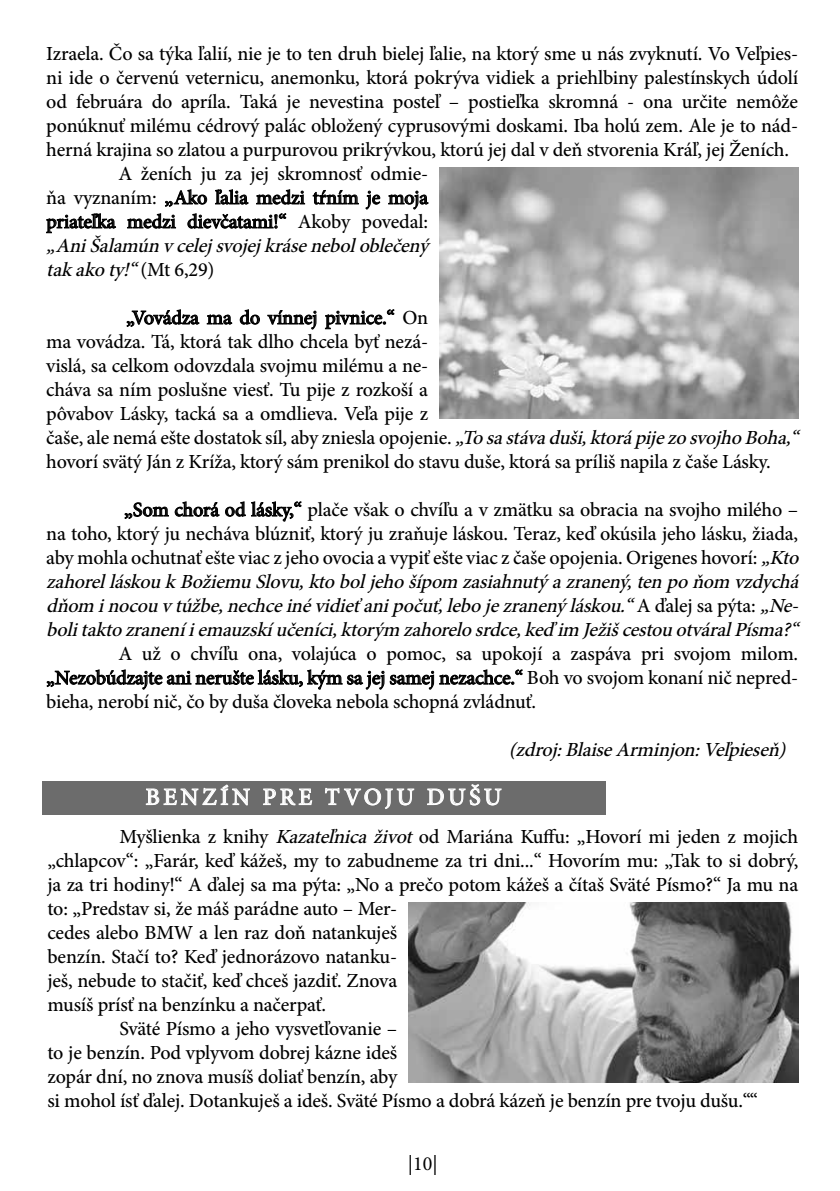
<style>
.page{position:relative;width:840px;height:1191px;background:#fff}
.page>*{position:absolute;margin:0;border:0;box-sizing:border-box;transform-origin:0 0}
.t1{font:500 24px "Minion Pro";letter-spacing:.15em;color:#fff}
.t2{font:500 20px/24px "Minion Pro";letter-spacing:-.01em;color:#000}
.t3{font:italic 500 20px/24px "Minion Pro";color:#000}
.t4{font:20px "Minion Pro";color:#000}
.s1{font-style:normal}
.s2{font-style:italic}
</style>
<div class="page">
<svg style="left:312px;top:190px;width:47px;height:15px"></svg>
<svg style="left:365px;top:190px;width:16px;height:20px"></svg>
<svg style="left:388px;top:190px;width:41px;height:20px"></svg>
<svg style="left:46px;top:213px;width:71px;height:21px"></svg>
<svg style="left:127px;top:189px;width:178px;height:40px"></svg>
<svg style="left:126px;top:309px;width:74px;height:18px"></svg>
<svg style="left:206px;top:314px;width:27px;height:11px"></svg>
<svg style="left:239px;top:309px;width:21px;height:16px"></svg>
<svg style="left:267px;top:310px;width:50px;height:20px"></svg>
<svg style="left:324px;top:309px;width:71px;height:21px"></svg>
<svg style="left:124px;top:501px;width:178px;height:21px"></svg>
<svg style="left:46px;top:669px;width:477px;height:21px"></svg>
<img style="left:439px;top:168px;width:358px;height:251px">
<div style="left:42px;top:781px;width:563px;height:33px;background:#6c6c6c"></div>
<svg style="left:145px;top:784px;width:105px;height:22px"></svg>
<svg style="left:263px;top:788px;width:50px;height:18px"></svg>
<svg style="left:325px;top:787px;width:89px;height:22px"></svg>
<svg style="left:427px;top:784px;width:75px;height:22px"></svg>
<img style="left:408px;top:903px;width:389px;height:179px">
<p class="t2" style="left:46px;top:42px;width:753px">Izraela. Čo sa týka ľalií, nie je to ten druh bielej ľalie, na ktorý sme u nás zvyknutí. Vo Veľpies-</p>
<p class="t2" style="left:46px;top:66px;width:753px">ni ide o červenú veternicu, anemonku, ktorá pokrýva vidiek a priehlbiny palestínskych údolí</p>
<p class="t2" style="left:46px;top:90px;width:753px">od februára do apríla. Taká je nevestina posteľ – postieľka skromná - ona určite nemôže</p>
<p class="t2" style="left:46px;top:114px;width:753px">ponúknuť milému cédrový palác obložený cyprusovými doskami. Iba holú zem. Ale je to nád-</p>
<p class="t2" style="left:46px;top:138px;width:743px">herná krajina so zlatou a purpurovou prikrývkou, ktorú jej dal v deň stvorenia Kráľ, jej Ženích.</p>
<p class="t2" style="left:118px;top:162px;width:311px">A ženích ju za jej skromnosť odmie-</p>
<p class="t2" style="left:46px;top:186px;width:383px">ňa vyznaním: „Ako ľalia medzi tŕním je moja</p>
<p class="t2" style="left:46px;top:210px;width:383px">priateľka medzi dievčatami!“ Akoby povedal:</p>
<p class="t3" style="left:46px;top:234px;width:389px">„AniŠalamúnvcelej svoj ej kráseneboloblečený takakoty!“<span class="s1">( Mt 6 , 2 9 )</span></p>
<p class="t2" style="left:46px;top:306px;width:759px;text-indent:80px">„Vovádza ma do vínnej pivnice.“ On<br>ma vovádza. Tá, ktorá tak dlho chcela byť nezá-<br>vislá, sa celkom odovzdala svojmu milému a ne-<br>cháva sa ním poslušne viesť. Tu pije z rozkoší a<br>pôvabov Lásky, tacká sa a omdlieva. Veľa pije z<br>čaše, ale nemá ešte dostatok síl, aby zniesla opojenie. <span class="s2">„Tosastávaduši,ktorápijezosvojhoBoha,“ </span>hovorí svätý Ján z Kríža, ktorý sám prenikol do stavu duše, ktorá sa príliš napila z čaše Lásky.</p>
<p class="t2" style="left:46px;top:498px;width:759px;text-indent:78px">„Som chorá od lásky,“ plače však o chvíľu a v zmätku sa obracia na svojho milého – na toho, ktorý ju necháva blúzniť, ktorý ju zraňuje láskou. Teraz, keď okúsila jeho lásku, žiada, aby mohla ochutnať ešte viac z jeho ovocia a vypiť ešte viac z čaše opojenia. Origenes hovorí: <span class="s2">„Kto zahorelláskoukBožiemuSlovu,ktobolj ehošípom zasiahnutýazranený,tenpoňom vzdychá dňom inocouvtúžbe,nechceinévidieťanipočuť,lebojezranenýláskou.“</span>A ď a l e j s a p ý t a : <span class="s2">„Ne&shy;bolitaktozraneníiemauzskíučeníci,ktorým zahorelosrdce,keď im JežišcestouotváralPísma?“</span></p>
<p class="t2" style="left:46px;top:642px;width:753px;text-align:justify;text-indent:72px">A už o chvíľu ona, volajúca o pomoc, sa upokojí a zaspáva pri svojom milom. „Nezobúdzajte ani nerušte lásku, kým sa jej samej nezachce.“ Boh vo svojom konaní nič nepred&shy;bieha, nerobí nič, čo by duša človeka nebola schopná zvládnuť.</p>
<p class="t3" style="left:508px;top:738px;width:284px">(zdroj :BlaiseArminj on:Veľpieseň)</p>
<p class="t1" style="left:145px;top:780px;width:357px">BENZÍN PRE TVOJU DUŠU</p>
<p class="t2" style="left:119px;top:824px;width:680px">Myšlienka z knihy <span class="s2">Kazateľnicaživot</span>od Mariána Kuffu: „Hovorí mi jeden z mojich</p>
<p class="t2" style="left:47px;top:848px;width:752px">„chlapcov“: „Farár, keď kážeš, my to zabudneme za tri dni...“ Hovorím mu: „Tak to si dobrý,</p>
<p class="t2" style="left:47px;top:872px;width:752px">ja za tri hodiny!“ A ďalej sa ma pýta: „No a prečo potom kážeš a čítaš Sväté Písmo?“ Ja mu na</p>
<p class="t2" style="left:47px;top:896px;width:351px">to: „Predstav si, že máš parádne auto – Mer-</p>
<p class="t2" style="left:47px;top:920px;width:351px">cedes alebo BMW a len raz doň natankuješ</p>
<p class="t2" style="left:47px;top:944px;width:351px">benzín. Stačí to? Keď jednorázovo natanku-</p>
<p class="t2" style="left:47px;top:968px;width:351px">ješ, nebude to stačiť, keď chceš jazdiť. Znova</p>
<p class="t2" style="left:47px;top:992px;width:280px">musíš prísť na benzínku a načerpať.</p>
<p class="t2" style="left:119px;top:1016px;width:279px">Sväté Písmo a jeho vysvetľovanie –</p>
<p class="t2" style="left:47px;top:1040px;width:351px">to je benzín. Pod vplyvom dobrej kázne ideš</p>
<p class="t2" style="left:47px;top:1064px;width:351px">zopár dní, no znova musíš doliať benzín, aby</p>
<p class="t2" style="left:47px;top:1088px;width:711px">si mohol ísť ďalej. Dotankuješ a ideš. Sväté Písmo a dobrá kázeň je benzín pre tvoju dušu.““</p>
<p class="t4" style="left:408px;top:1149px;width:31px">|10|</p>
</div>
